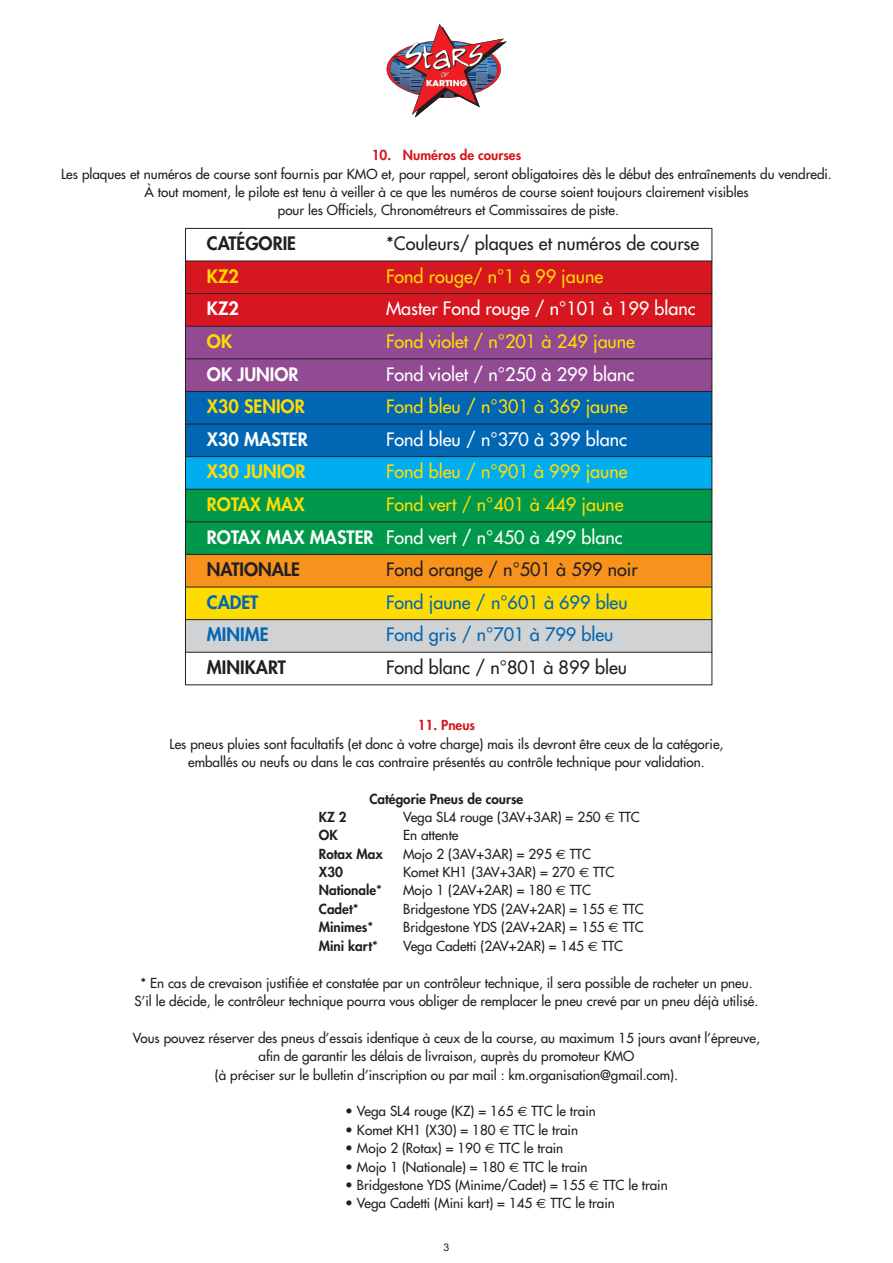
<style>
.page{position:relative;width:893px;height:1263px;background:#fff}
.page>*{position:absolute;margin:0;border:0;box-sizing:border-box;transform-origin:0 0}
.t1{font:18px/32.5px "Futura";color:#ffdc01;text-align:justify}
.t2{font:18px "Futura";color:#231f20}
.t3{font:18px "Futura";color:#fff}
.t4{font:18px "Futura";color:#0166b3}
.t5{font:800 18px "Futura";color:#ffdc01}
.t6{font:800 18px "Futura";color:#fff}
.t7{font:800 18px "Futura";color:#231f20}
.t8{font:800 18px "Futura";color:#0166b3}
.t9{font:13.5px/18.5px "Futura";color:#231f20;text-align:center}
.t10{font:800 13.5px "Futura";color:#231f20}
.t11{font:800 13.5px "Futura";color:#d7171f}
.t12{font:10.5px "Arial";color:#231f20}
.s1{font-weight:800;color:#fff}
.s2{color:#fff}
.s3{font-weight:800;color:#231f20}
.s4{font-family:"Euro Sans"}
.s5{font-weight:400}
</style>
<div class="page">
<div style="left:185px;top:261px;width:527px;height:33px;background:#d7171f"></div>
<div style="left:185px;top:294px;width:527px;height:32px;background:#d7171f"></div>
<div style="left:185px;top:326px;width:527px;height:33px;background:#924b93"></div>
<div style="left:185px;top:359px;width:527px;height:32px;background:#924b93"></div>
<div style="left:185px;top:391px;width:527px;height:33px;background:#0166b3"></div>
<div style="left:185px;top:424px;width:527px;height:33px;background:#0166b3"></div>
<div style="left:185px;top:457px;width:527px;height:32px;background:#00aeef"></div>
<div style="left:185px;top:489px;width:527px;height:33px;background:#00984a"></div>
<div style="left:185px;top:522px;width:527px;height:32px;background:#00984a"></div>
<div style="left:185px;top:554px;width:527px;height:33px;background:#f7931d"></div>
<div style="left:185px;top:587px;width:527px;height:33px;background:#ffdc01"></div>
<div style="left:186px;top:620px;width:526px;height:32px;background:#d1d2d4"></div>
<hr style="left:185px;top:228px;width:1px;height:457px;background:#231f20">
<hr style="left:712px;top:228px;width:1px;height:457px;background:#231f20">
<hr style="left:185px;top:228px;width:527px;height:1px;background:#231f20">
<hr style="left:185px;top:261px;width:527px;height:1px;background:#231f20">
<hr style="left:185px;top:293px;width:527px;height:1px;background:#231f20">
<hr style="left:185px;top:326px;width:527px;height:1px;background:#231f20">
<hr style="left:185px;top:359px;width:527px;height:1px;background:#231f20">
<hr style="left:185px;top:391px;width:527px;height:1px;background:#231f20">
<hr style="left:185px;top:424px;width:527px;height:1px;background:#231f20">
<hr style="left:185px;top:456px;width:527px;height:1px;background:#231f20">
<hr style="left:185px;top:489px;width:527px;height:1px;background:#231f20">
<hr style="left:185px;top:522px;width:527px;height:1px;background:#231f20">
<hr style="left:185px;top:554px;width:527px;height:1px;background:#231f20">
<hr style="left:185px;top:587px;width:527px;height:1px;background:#231f20">
<hr style="left:185px;top:619px;width:527px;height:1px;background:#231f20">
<hr style="left:185px;top:652px;width:527px;height:1px;background:#231f20">
<hr style="left:185px;top:685px;width:527px;height:1px;background:#231f20">
<img style="left:387px;top:24px;width:119px;height:93px">
<p class="t11" style="left:372px;top:149px;width:151px">10. Numéros de courses</p>
<p class="t9" style="left:61px;top:165px;width:772px">Les plaques et numéros de course sont fournis par KMO et, pour rappel, seront obligatoires dès le début des entraînements du vendredi.<br>À tout moment, le pilote est tenu à veiller à ce que les numéros de course soient toujours clairement visibles<br>pour les Officiels, Chronométreurs et Commissaires de piste.</p>
<h1 class="t7" style="left:207px;top:235px;width:91px">CATÉGORIE</h1>
<h1 class="t2" style="left:386px;top:234px;width:315px">*Couleurs/ plaques et numéros de course</h1>
<h1 class="t5" style="left:207px;top:267px;width:33px">KZ2</h1>
<h1 class="t1" style="left:386px;top:261px;width:219px">Fond rouge/ n°1 à 99 jaune</h1>
<h1 class="t6" style="left:207px;top:300px;width:33px">KZ2</h1>
<h1 class="t3" style="left:386px;top:300px;width:311px">Master Fond rouge / n°101 à 199 blanc</h1>
<h1 class="t5" style="left:207px;top:333px;width:27px">OK</h1>
<h1 class="t1" style="left:386px;top:326px;width:250px">Fond violet / n°201 à 249 jaune</h1>
<h1 class="t6" style="left:207px;top:365px;width:93px">OK JUNIOR</h1>
<h1 class="t3" style="left:386px;top:365px;width:250px">Fond violet / n°250 à 299 blanc</h1>
<h1 class="t5" style="left:207px;top:398px;width:99px">X30 SENIOR</h1>
<h1 class="t1" style="left:386px;top:391px;width:243px">Fond bleu / n°301 à 369 jaune</h1>
<h1 class="t6" style="left:207px;top:430px;width:102px">X30 MASTER</h1>
<h1 class="t3" style="left:386px;top:430px;width:242px">Fond bleu / n°370 à 399 blanc</h1>
<h1 class="t5" style="left:207px;top:463px;width:100px">X30 JUNIOR</h1>
<h1 class="t1" style="left:386px;top:457px;width:243px">Fond bleu / n°901 à 999 jaune</h1>
<h1 class="t5" style="left:207px;top:496px;width:99px">ROTAX MAX</h1>
<h1 class="t1" style="left:207px;top:489px;width:418px;text-indent:179px">Fond vert / n°401 à 449 jaune <span class="s1">ROTAX MAX MASTER</span> <span class="s2">Fond vert / n°450 à 499 blanc </span><span class="s3">NATIONALE</span></h1>
<h1 class="t2" style="left:386px;top:560px;width:253px">Fond orange / n°501 à 599 noir</h1>
<h1 class="t8" style="left:207px;top:593px;width:53px">CADET</h1>
<h1 class="t4" style="left:386px;top:593px;width:243px">Fond jaune / n°601 à 699 bleu</h1>
<h1 class="t8" style="left:207px;top:626px;width:63px">MINIME</h1>
<h1 class="t4" style="left:386px;top:626px;width:229px">Fond gris / n°701 à 799 bleu</h1>
<h1 class="t7" style="left:207px;top:659px;width:80px">MINIKART</h1>
<h1 class="t2" style="left:386px;top:658px;width:242px">Fond blanc / n°801 à 899 bleu</h1>
<p class="t11" style="left:418px;top:719px;width:59px">11. Pneus</p>
<p class="t9" style="left:169px;top:735px;width:555px">Les pneus pluies sont facultatifs (et donc à votre charge) mais ils devront être ceux de la catégorie, emballés ou neufs ou dans le cas contraire présentés au contrôle technique pour validation.</p>
<p class="t10" style="left:370px;top:792px;width:155px">Catégorie Pneus de course</p>
<p class="t10" style="left:319px;top:810px;width:29px">KZ 2</p>
<p class="t9" style="left:403px;top:809px;width:238px">Vega SL4 rouge (3AV+3AR) = 250 <span class="s4">€</span> TTC</p>
<p class="t10" style="left:319px;top:829px;width:20px">OK</p>
<p class="t9" style="left:403px;top:827px;width:57px">En attente</p>
<p class="t10" style="left:319px;top:847px;width:65px">Rotax Max</p>
<p class="t9" style="left:403px;top:845px;width:189px">Mojo 2 (3AV+3AR) = 295 <span class="s4">€</span> TTC</p>
<p class="t10" style="left:319px;top:866px;width:26px">X30</p>
<p class="t9" style="left:403px;top:864px;width:213px">Komet KH1 (3AV+3AR) = 270 <span class="s4">€</span> TTC</p>
<p class="t10" style="left:319px;top:884px;width:65px">Nationale<span class="s5">*</span></p>
<p class="t9" style="left:403px;top:882px;width:189px">Mojo 1 (2AV+2AR) = 180 <span class="s4">€</span> TTC</p>
<p class="t10" style="left:319px;top:902px;width:41px">Cadet<span class="s5">*</span></p>
<p class="t9" style="left:403px;top:901px;width:242px">Bridgestone YDS (2AV+2AR) = 155 <span class="s4">€</span> TTC</p>
<p class="t10" style="left:319px;top:921px;width:56px">Minimes<span class="s5">*</span></p>
<p class="t9" style="left:403px;top:919px;width:242px">Bridgestone YDS (2AV+2AR) = 155 <span class="s4">€</span> TTC</p>
<p class="t10" style="left:319px;top:939px;width:61px">Mini kart<span class="s5">*</span></p>
<p class="t9" style="left:403px;top:937px;width:222px">Vega Cadetti (2AV+2AR) = 145 <span class="s4">€</span> TTC</p>
<p class="t9" style="left:135px;top:974px;width:625px">* En cas de crevaison justifiée et constatée par un contrôleur technique, il sera possible de racheter un pneu.<br>S’il le décide, le contrôleur technique pourra vous obliger de remplacer le pneu crevé par un pneu déjà utilisé.</p>
<p class="t9" style="left:133px;top:1029px;width:629px">Vous pouvez réserver des pneus d’essais identique à ceux de la course, au maximum 15 jours avant l’épreuve, afin de garantir les délais de livraison, auprès du promoteur KMO<br>(à préciser sur le bulletin d’inscription ou par mail : km.organisation@gmail.com).</p>
<p class="t9" style="left:345px;top:1103px;width:252px">• Vega SL4 rouge (KZ) = 165 <span class="s4">€</span> TTC le train</p>
<p class="t9" style="left:345px;top:1121px;width:234px">• Komet KH1 (X30) = 180 <span class="s4">€</span> TTC le train</p>
<p class="t9" style="left:345px;top:1140px;width:220px">• Mojo 2 (Rotax) = 190 <span class="s4">€</span> TTC le train</p>
<p class="t9" style="left:345px;top:1158px;width:244px">• Mojo 1 (Nationale) = 180 <span class="s4">€</span> TTC le train</p>
<p class="t9" style="left:345px;top:1177px;width:324px">• Bridgestone YDS (Minime/Cadet) = 155 <span class="s4">€</span> TTC le train</p>
<p class="t9" style="left:345px;top:1195px;width:271px">• Vega Cadetti (Mini kart) = 145 <span class="s4">€</span> TTC le train</p>
<p class="t12" style="left:444px;top:1241px;width:7px">3</p>
</div>
